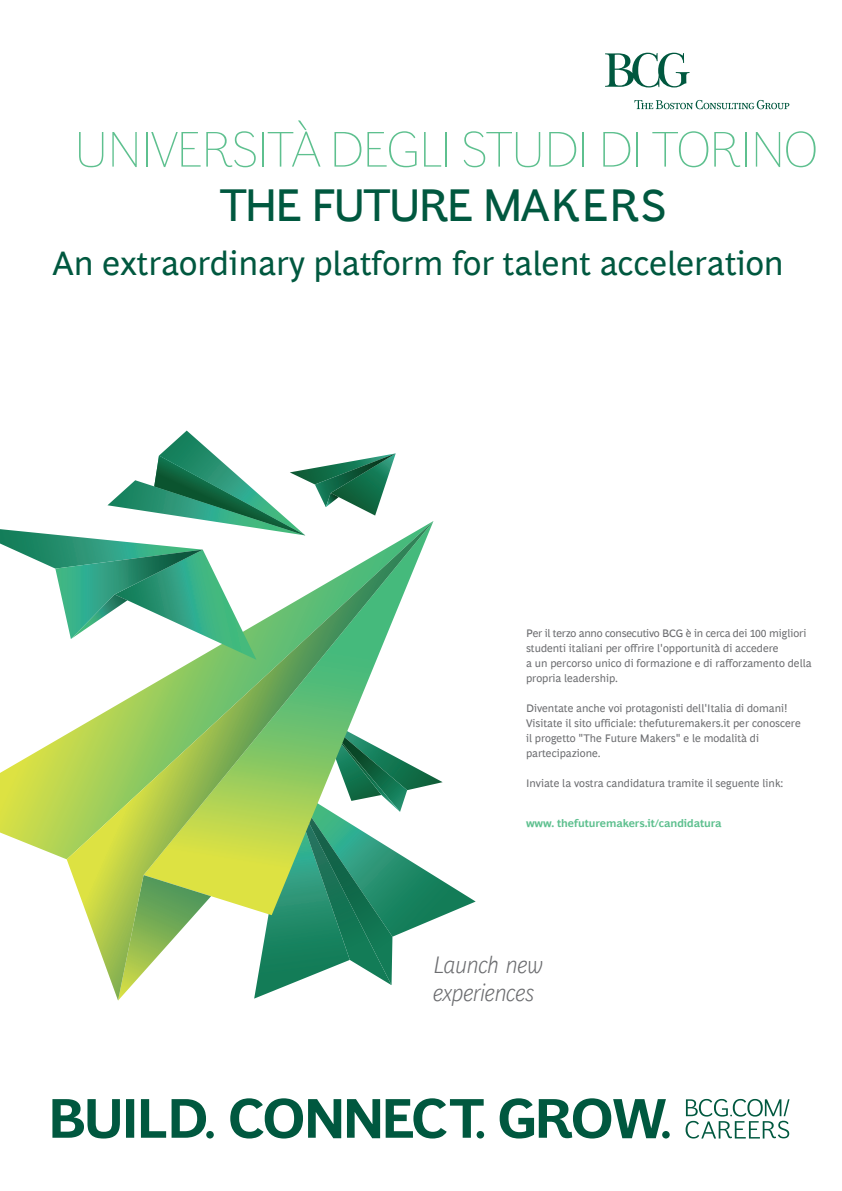
<style>
.page{position:relative;width:842px;height:1191px;background:#fff}
.page>*{position:absolute;margin:0;border:0;box-sizing:border-box;transform-origin:0 0}
.t1{font:100 50.9px "Henderson BCG Sans";letter-spacing:-.06em;color:#5ec08f}
.t2{font:46px "Henderson BCG Sans";letter-spacing:-.07em;color:#00583f}
.t3{font:34px "Henderson BCG Sans";color:#00583f}
.t4{font:italic 300 24px/28px "Henderson BCG Sans";letter-spacing:-.015em;color:#6c6d70}
.t5{font:11px/15px "Henderson BCG Sans";color:#6c6d70}
.t6{font:700 11px "Henderson BCG Sans";letter-spacing:-.01em;color:#5ec08f}
.s1{font-style:inherit}
</style>
<div class="page">
<svg style="left:52px;top:1099px;width:154px;height:39px"></svg>
<div style="left:206px;top:1131px;width:8px;height:7px;background:#00583f;border-radius:50%"></div>
<svg style="left:230px;top:1098px;width:254px;height:40px"></svg>
<div style="left:662px;top:1131px;width:8px;height:7px;background:#00583f;border-radius:50%"></div>
<svg style="left:500px;top:1098px;width:166px;height:40px"></svg>
<svg style="left:685px;top:1099px;width:104px;height:39px"></svg>
<svg style="left:605px;top:53px;width:84px;height:34px"></svg>
<svg style="left:634px;top:100px;width:155px;height:9px"></svg>
<svg style="left:433px;top:777px;width:43px;height:143px"></svg>
<svg style="left:0;top:734px;width:67px;height:125px"></svg>
<svg style="left:67px;top:521px;width:366px;height:479px"></svg>
<svg style="left:0;top:430px;width:396px;height:230px"></svg>
<h1 class="t1" style="left:73px;top:112px;width:747px">UNIVERSITÀ DEGLI STUDI DI TORINO</h1>
<h2 class="t2" style="left:220px;top:172px;width:448px">THE FUTURE MA<span class="s1">KERS</span></h2>
<h3 class="t3" style="left:53px;top:238px;width:733px">An extraordinary platform for talent acceleration</h3>
<p class="t5" style="left:526px;top:624px;width:287px">Per il terzo anno consecutivo BCG è in cerca dei 100 migliori studenti italiani per offrire l'opportunità di accedere<br>a un percorso unico di formazione e di rafforzamento della propria leadership.</p>
<p class="t5" style="left:526px;top:699px;width:276px">Diventate anche voi protagonisti dell'Italia di domani!<br>Visitate il sito ufficiale: thefuturemakers.it per conoscere il progetto "The Future Makers" e le modalità di partecipazione.</p>
<p class="t5" style="left:526px;top:774px;width:259px">Inviate la vostra candidatura tramite il seguente link:</p>
<p class="t6" style="left:526px;top:815px;width:197px">www. thefuturemakers.it/candidatura</p>
<h3 class="t4" style="left:433px;top:949px;width:112px">Launch new experiences</h3>
</div>
